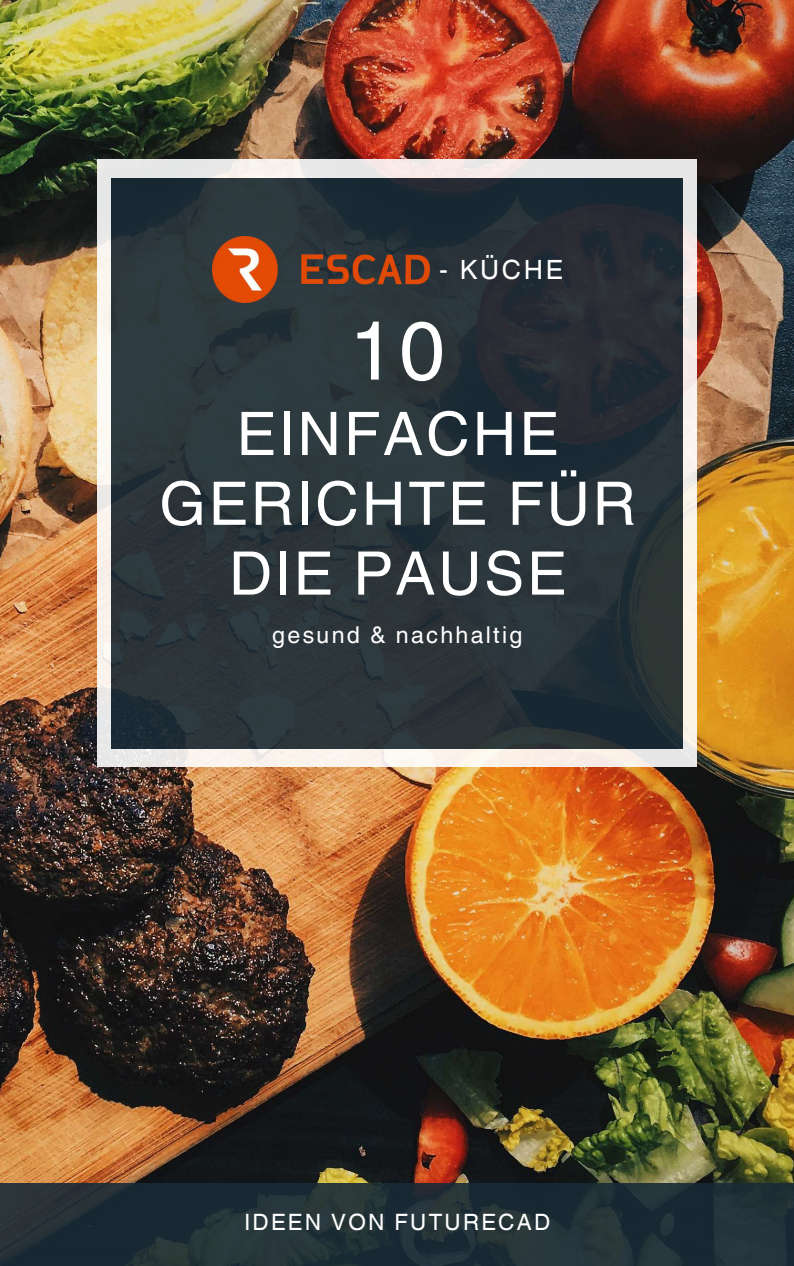
<style>
.page{position:relative;width:794px;height:1266px;background:#fff}
.page>*{position:absolute;margin:0;border:0;box-sizing:border-box;transform-origin:0 0}
.t1{font:82.35px "Helvetica World";color:#fff}
.t2{font:60px/69.8px "Helvetica World";letter-spacing:.05em;color:#fff;text-align:center}
.t3{font:26.55px "Helvetica World";letter-spacing:.1em;color:#fff}
.t4{font:23.25px "Helvetica World";letter-spacing:.1em;color:#fff}
.t5{font:22.5px "Helvetica World";letter-spacing:.1em;color:#fff}
</style>
<div class="page">
<img style="left:0;top:0;width:793px;height:1183px">
<svg style="left:111px;top:178px;width:571px;height:571px;background:#283239"></svg>
<div style="left:682px;top:749px;width:14px;height:18px;background:#e7e7e7"></div>
<svg style="left:97px;top:178px;width:14px;height:571px;fill:#fbf3ec"></svg>
<div style="left:97px;top:749px;width:14px;height:18px;background:#e7e7e7"></div>
<svg style="left:682px;top:178px;width:14px;height:571px;background:#e7e1db"></svg>
<svg style="left:111px;top:749px;width:571px;height:18px;fill:#fbf2ea"></svg>
<div style="left:682px;top:159px;width:14px;height:19px;background:#e8e7e7"></div>
<div style="left:97px;top:159px;width:14px;height:19px;background:#e7e8e7"></div>
<div style="left:111px;top:159px;width:571px;height:19px;background:linear-gradient(to right,#eeebe9,#ece7e7)"></div>
<div style="left:0;top:1183px;width:793px;height:83px;background:#223136"></div>
<img style="left:212px;top:237px;width:217px;height:66px">
<p class="t3" style="left:439px;top:254px;width:125px">- KÜCHE</p>
<h1 class="t1" style="left:349px;top:303px;width:97px">10</h1>
<p class="t2" style="left:159px;top:399px;width:477px">EINFACHE<br>GERICHTE FÜR<br>DIE PAUSE</p>
<p class="t4" style="left:272px;top:622px;width:252px">gesund &amp; nachhaltig</p>
<p class="t5" style="left:244px;top:1209px;width:307px">IDEEN VON FUTURECAD</p>
</div>
